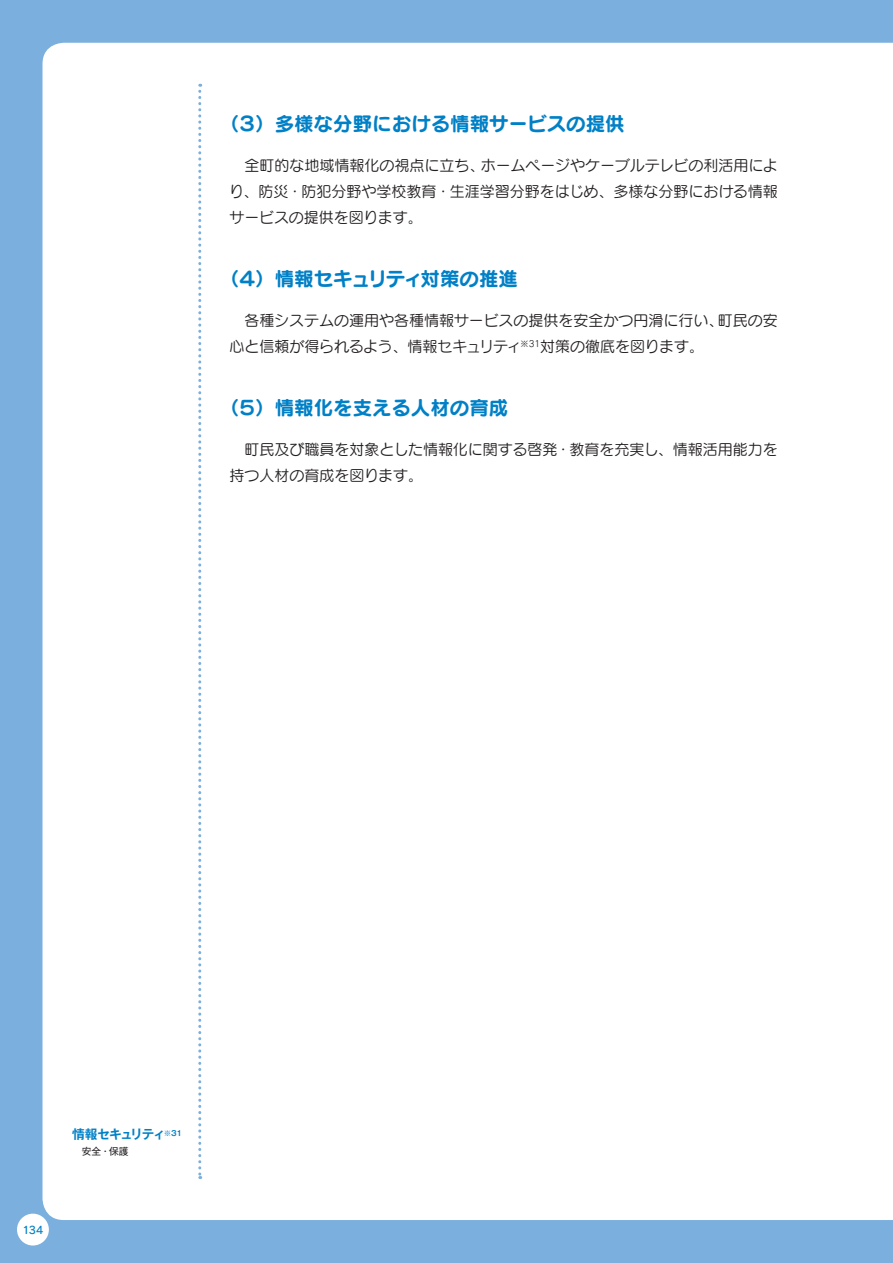
<style>
.page{position:relative;width:893px;height:1263px;background:#7aafde}
.page>*{position:absolute;margin:0;border:0;box-sizing:border-box;transform-origin:0 0}
.t1{font:19.5px "Seurat Pro B 90 msp RKSJ H";color:#0080c6}
.t2{font:15px/25.8px "Seurat Pro M 90 msp RKSJ H";color:#231f20}
.t3{font:12.75px "Gothic MB101 Pr 5 De Bold 90 msp RKSJ H";letter-spacing:-.105em;color:#0080c6}
.t4{font:10.5px "Rodin Pro DB 90 msp RKSJ H";color:#0080c6}
.t5{font:9.75px "Gothic MB101 Pr 5 Regular 90 msp RKSJ H";color:#231f20}
</style>
<div class="page">
<div style="left:43px;top:43px;width:837px;height:1177px;background:#fff"></div>
<div style="left:17px;top:1214px;width:32px;height:32px;background:#fff;border-radius:50%"></div>
<svg style="left:198px;top:84px;width:3px;height:1095px"></svg>
<div style="left:880px;top:43px;width:13px;height:1177px;background:#fff"></div>
<div style="left:846px;top:47px;width:47px;height:255px;background:#fff"></div>
<h1 class="t1" style="left:220px;top:116px;width:406px">（３）多様な分野における情報サービスの提供</h1>
<p class="t2" style="left:229px;top:155px;width:550px;text-align:justify">　全町的な地域情報化の視点に立ち、ホームページやケーブルテレビの利活用により、防災・防犯分野や学校教育・生涯学習分野をはじめ、多様な分野における情報サービスの提供を図ります。</p>
<h1 class="t1" style="left:220px;top:271px;width:300px">（４）情報セキュリティ対策の推進</h1>
<p class="t2" style="left:230px;top:309px;width:550px">　各種システムの運用や各種情報サービスの提供を安全かつ円滑に行い、町民の安心と信頼が得られるよう、情報セキュリティ<sup>※31</sup>対策の徹底を図ります。</p>
<h1 class="t1" style="left:220px;top:400px;width:290px">（５）情報化を支える人材の育成</h1>
<p class="t2" style="left:230px;top:438px;width:550px">　町民及び職員を対象とした情報化に関する啓発・教育を充実し、情報活用能力を持つ人材の育成を図ります。</p>
<p class="t4" style="left:23px;top:1226px;width:22px">134</p>
<p class="t3" style="left:72px;top:1130px;width:111px">情報セキュリティ<sup>※31</sup></p>
<p class="t5" style="left:72px;top:1148px;width:58px">　安全・保護</p>
</div>
